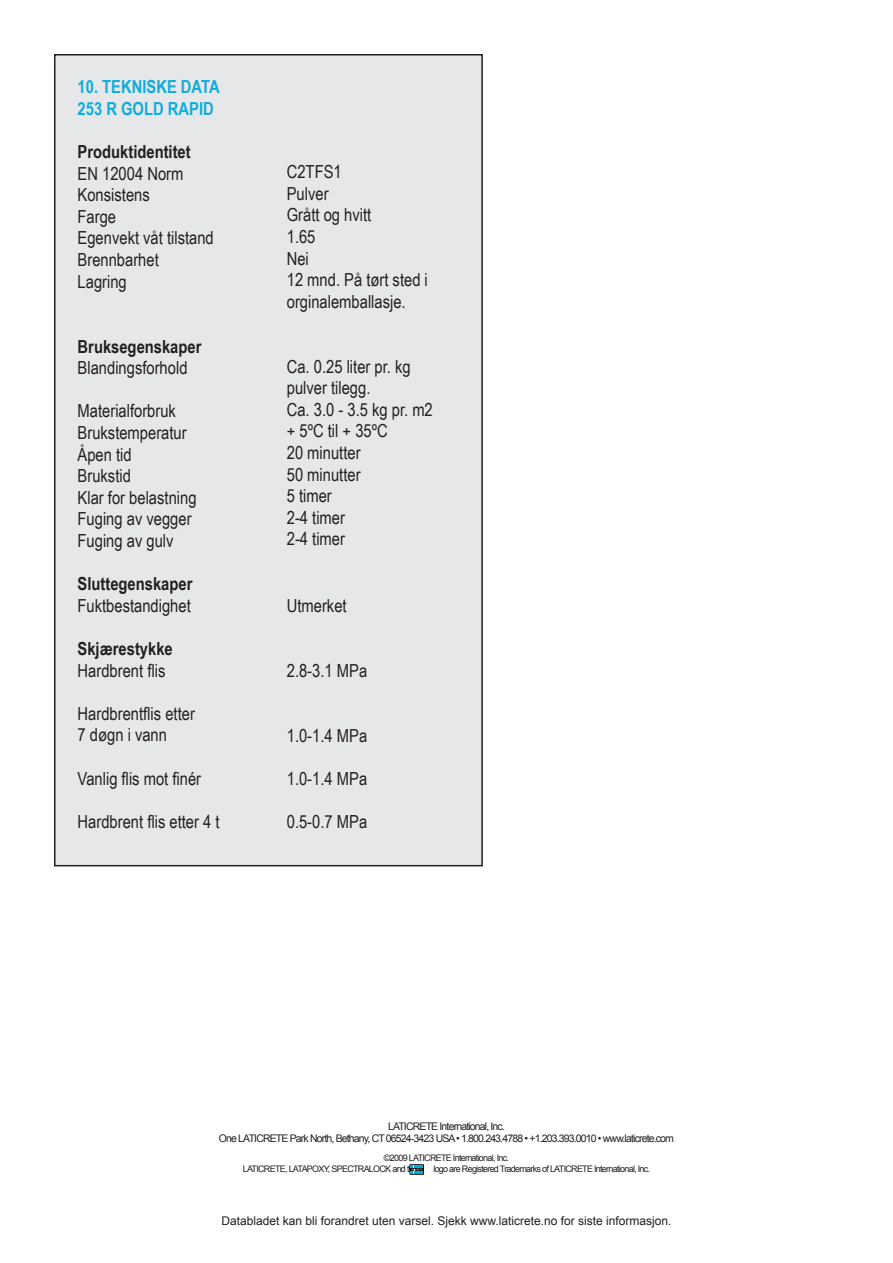
<style>
.page{position:relative;width:893px;height:1263px;background:#fff}
.page>*{position:absolute;margin:0;border:0;box-sizing:border-box;transform-origin:0 0}
.t1{font:18px/21.6px "Arial Narrow";color:#231f20}
.t2{font:700 18px "Arial Narrow";color:#231f20}
.t3{font:700 18px/21.6px "Arial Narrow";color:#0eaddb}
.t4{font:12px "Arial";color:#231f20}
.t5{font:10.5px/12.6px "Arial";letter-spacing:-.08em;color:#231f20;text-align:center}
.t6{font:9px/10.8px "Arial";letter-spacing:-.08em;color:#231f20}
</style>
<div class="page">
<svg style="left:410px;top:1165px;width:14px;height:10px"></svg>
<div style="left:55px;top:55px;width:427px;height:811px;background:#e6e7e9"></div>
<div style="left:54px;top:54px;width:429px;height:812px;border:2px solid #231f20"></div>
<p class="t3" style="left:78px;top:75px;width:144px">10. TEKNISKE DATA<br>253 R GOLD RAPID</p>
<p class="t2" style="left:78px;top:138px;width:115px">Produktidentitet</p>
<p class="t1" style="left:78px;top:162px;width:138px">EN 12004 Norm<br>Konsistens<br>Farge<br>Egenvekt våt tilstand<br>Brennbarhet<br>Lagring</p>
<p class="t2" style="left:78px;top:332px;width:125px">Bruksegenskaper</p>
<p class="t1" style="left:78px;top:356px;width:111px">Blandingsforhold</p>
<p class="t1" style="left:78px;top:399px;width:120px">Materialforbruk<br>Brukstemperatur<br>Åpen tid<br>Brukstid<br>Klar for belastning<br>Fuging av vegger<br>Fuging av gulv</p>
<p class="t2" style="left:78px;top:570px;width:116px">Sluttegenskaper</p>
<p class="t1" style="left:78px;top:594px;width:115px">Fuktbestandighet</p>
<p class="t2" style="left:78px;top:635px;width:97px">Skjærestykke</p>
<p class="t1" style="left:78px;top:659px;width:89px">Hardbrent flis</p>
<p class="t1" style="left:78px;top:702px;width:119px">Hardbrentflis etter<br>7 døgn i vann</p>
<p class="t1" style="left:78px;top:767px;width:125px">Vanlig flis mot finér</p>
<p class="t1" style="left:78px;top:810px;width:143px">Hardbrent flis etter 4 t</p>
<p class="t1" style="left:287px;top:160px;width:143px">C2TFS1<br>Pulver<br>Grått og hvitt<br>1.65<br>Nei<br>12 mnd. På tørt sted i orginalemballasje.</p>
<p class="t1" style="left:287px;top:355px;width:148px">Ca. 0.25 liter pr. kg pulver tilegg.<br>Ca. 3.0 - 3.5 kg pr. m2 + 5ºC til + 35ºC<br>20 minutter<br>50 minutter<br>5 timer<br>2-4 timer<br>2-4 timer</p>
<p class="t1" style="left:287px;top:594px;width:61px">Utmerket</p>
<p class="t1" style="left:287px;top:659px;width:82px">2.8-3.1 MPa</p>
<p class="t1" style="left:287px;top:724px;width:82px">1.0-1.4 MPa</p>
<p class="t1" style="left:287px;top:767px;width:82px">1.0-1.4 MPa</p>
<p class="t1" style="left:287px;top:810px;width:82px">0.5-0.7 MPa</p>
<p class="t5" style="left:219px;top:1120px;width:457px">LATICRETE International, Inc.<br>One LATICRETE Park North, Bethany, CT 06524-3423 USA • 1.800.243.4788 • +1.203.393.0010 • www.laticrete.com</p>
<p class="t6" style="left:243px;top:1152px;width:268px;text-indent:141px">©2009 LATICRETE International, Inc.<br>LATICRETE, LATAPOXY, SPECTRALOCK and the</p>
<p class="t6" style="left:433px;top:1163px;width:218px">logo are Registered Trademarks of LATICRETE International, Inc.</p>
<p class="t4" style="left:221px;top:1213px;width:452px">Databladet kan bli forandret uten varsel. Sjekk www.laticrete.no for siste informasjon.</p>
</div>
